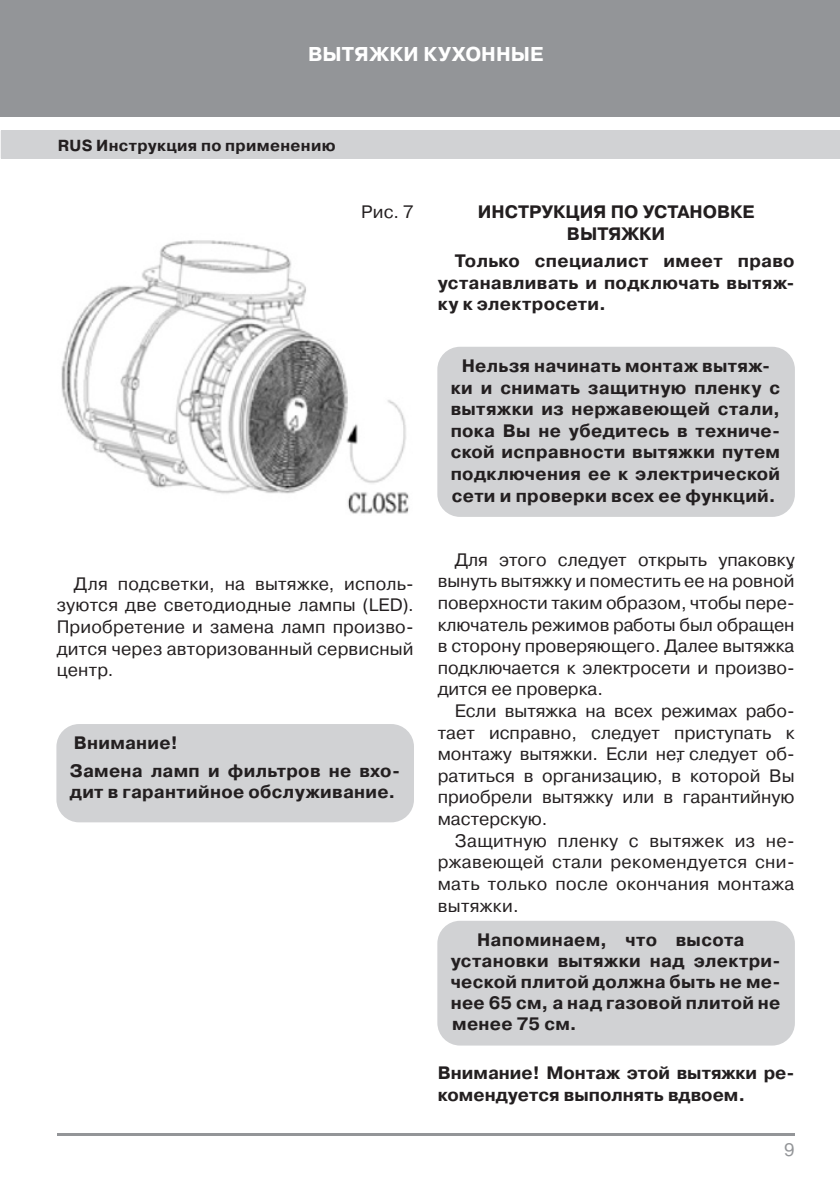
<style>
.page{position:relative;width:840px;height:1191px;background:#fff}
.page>*{position:absolute;margin:0;border:0;box-sizing:border-box;transform-origin:0 0}
.t1{font:700 20px "Pragmatica C";letter-spacing:.005em;color:#fff}
.t2{font:18px/21.6px "Pragmatica C";letter-spacing:.005em;color:#231f20;text-align:justify}
.t3{font:700 18px/21.6px "Pragmatica C";letter-spacing:.015em;color:#231f20}
.t4{font:18px "Pragmatica C";color:#939598}
.t5{font:700 16px "Pragmatica C";letter-spacing:.02em;color:#231f20}
</style>
<div class="page">
<div style="left:0;top:0;width:839px;height:116px;background:#939598"></div>
<div style="left:1px;top:130px;width:838px;height:29px;background:#d1d2d4"></div>
<hr style="left:57px;top:1133px;width:737px;height:2px;background:#939598">
<img style="left:61px;top:240px;width:348px;height:274px">
<div style="left:56px;top:724px;width:358px;height:98px;background:#d1d2d4;border-radius:23px"></div>
<div style="left:437px;top:347px;width:357px;height:170px;background:#d1d2d4;border-radius:23px"></div>
<div style="left:437px;top:920px;width:357px;height:125px;background:#d1d2d4;border-radius:23px"></div>
<p class="t1" style="left:308px;top:43px;width:237px">ВЫТЯЖКИ КУХОННЫЕ</p>
<p class="t5" style="left:58px;top:136px;width:279px">RUS Инструкция по применению</p>
<p class="t2" style="left:361px;top:201px;width:54px">Рис. 7</p>
<p class="t2" style="left:57px;top:573px;width:358px;text-indent:17px">Для подсветки, на вытяжке, исполь&shy;зуются две светодиодные лампы (LED).<br>Приобретение и замена ламп произво&shy;дится через авторизованный сервисный центр.</p>
<p class="t3" style="left:70px;top:729px;width:331px;line-height:27.2px">Внимание!<br>Замена ламп и фильтров не вхо-</p>
<p class="t3" style="left:70px;top:781px;width:327px">дит в гарантийное обслуживание.</p>
<p class="t3" style="left:477px;top:201px;width:278px;text-align:center">ИНСТРУКЦИЯ ПО УСТАНОВКЕ<br>ВЫТЯЖКИ</p>
<p class="t3" style="left:437px;top:250px;width:358px;text-align:justify;text-indent:17px">Только специалист имеет право устанавливать и подключать вытяж&shy;ку к электросети.</p>
<p class="t3" style="left:450px;top:355px;width:331px;text-align:center">Нельзя начинать монтаж вытяж&shy;ки и снимать защитную пленку с вытяжки из нержавеющей стали, пока Вы не убедитесь в техниче&shy;ской исправности вытяжки путем подключения ее к электрической сети и проверки всех ее функций.</p>
<p class="t2" style="left:437px;top:549px;width:358px;text-indent:17px">Для этого следует открыть упаковку, вынуть вытяжку и поместить ее на ровной поверхности таким образом, чтобы пере&shy;ключатель режимов работы был обращен в сторону проверяющего. Далее вытяжка подключается к электросети и произво&shy;дится ее проверка.</p>
<p class="t2" style="left:437px;top:700px;width:358px;text-indent:17px">Если вытяжка на всех режимах рабо&shy;тает исправно, следует приступать к монтажу вытяжки. Если нет, следует об&shy;ратиться в организацию, в которой Вы приобрели вытяжку или в гарантийную мастерскую.</p>
<p class="t2" style="left:437px;top:830px;width:358px;text-indent:17px">Защитную пленку с вытяжек из не&shy;ржавеющей стали рекомендуется сни&shy;мать только после окончания монтажа вытяжки.</p>
<p class="t3" style="left:450px;top:929px;width:331px;line-height:21px;text-indent:26px">Напоминаем, что высота установки вытяжки над электри&shy;ческой плитой должна быть не ме&shy;нее 65 см, а над газовой плитой не менее 75 см.</p>
<p class="t3" style="left:437px;top:1062px;width:358px">Внимание! Монтаж этой вытяжки ре&shy;комендуется выполнять вдвоем.</p>
<p class="t4" style="left:783px;top:1139px;width:12px">9</p>
</div>
